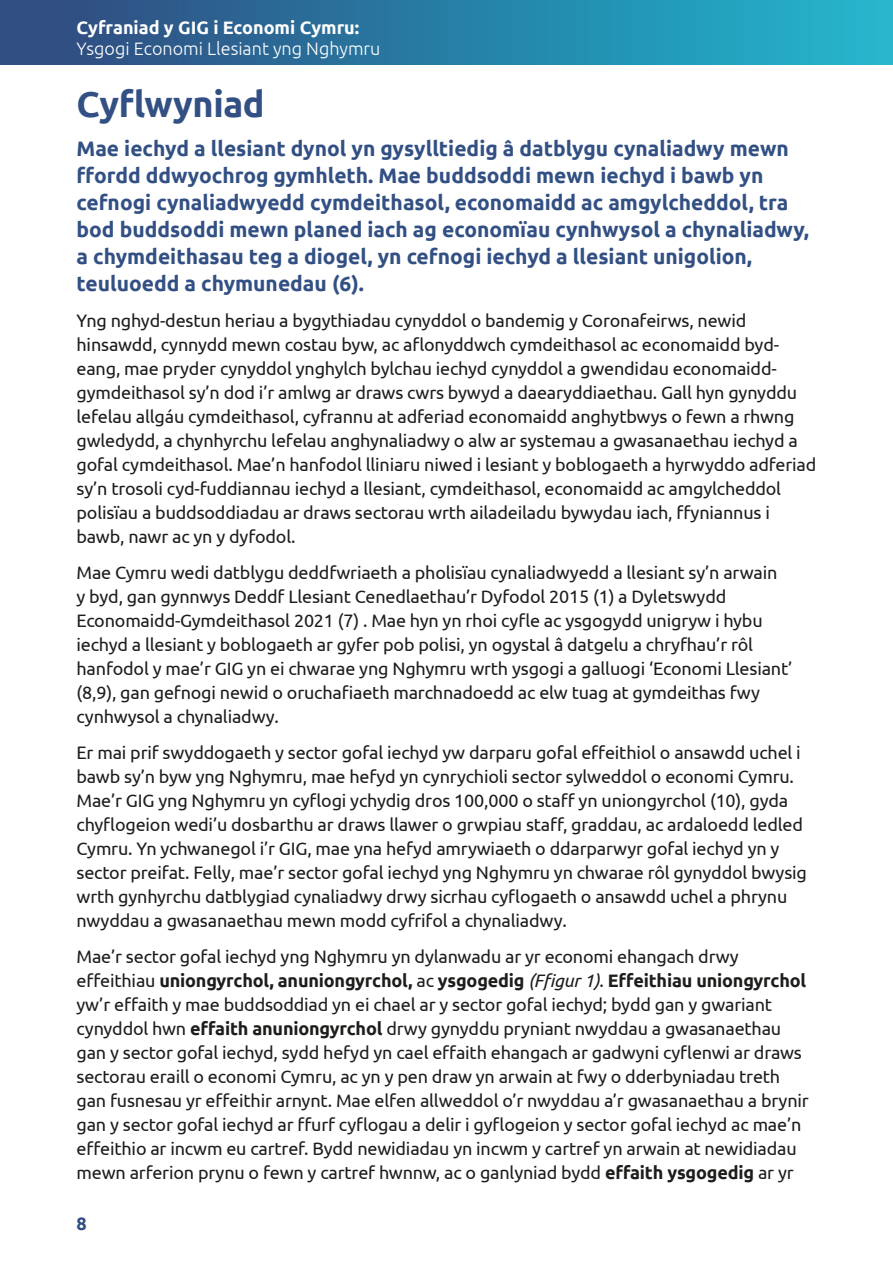
<style>
.page{position:relative;width:893px;height:1263px;background:#fff}
.page>*{position:absolute;margin:0;border:0;box-sizing:border-box;transform-origin:0 0}
.Heading_1{font:700 36px "Ubuntu";letter-spacing:-.01em;color:#325084}
.Intro_bold{font:700 21px/27px "Ubuntu";color:#325083}
.t1{font:18px/24px "Ubuntu";letter-spacing:-.01em;color:#1d1d1b}
.t2{font:300 18px "Ubuntu";color:#fff}
.t3{font:700 18px "Ubuntu";color:#fff}
.t4{font:700 18px "Ubuntu";color:#304e82}
.s1{font-weight:700}
.s2{font-style:italic}
</style>
<div class="page">
<div style="left:0;top:0;width:893px;height:65px;background:linear-gradient(to right,#2f467c,#21b7ce)"></div>
<p class="t3" style="left:77px;top:17px;width:284px">Cyfraniad y GIG i Economi Cymru:</p>
<p class="t2" style="left:77px;top:38px;width:305px">Ysgogi Economi Llesiant yng Nghymru</p>
<h1 class="Heading_1" style="left:77px;top:83px;width:190px">Cyflwyniad</h1>
<p class="Intro_bold" style="left:77px;top:135px;width:734px">Mae iechyd a llesiant dynol yn gysylltiedig â datblygu cynaliadwy mewn ffordd ddwyochrog gymhleth. Mae buddsoddi mewn iechyd i bawb yn cefnogi cynaliadwyedd cymdeithasol, economaidd ac amgylcheddol, tra bod buddsoddi mewn planed iach ag economïau cynhwysol a chynaliadwy, a chymdeithasau teg a diogel, yn cefnogi iechyd a llesiant unigolion, teuluoedd a chymunedau (6).</p>
<p class="t1" style="left:77px;top:308px;width:741px">Yng nghyd-destun heriau a bygythiadau cynyddol o bandemig y Coronafeirws, newid hinsawdd, cynnydd mewn costau byw, ac aflonyddwch cymdeithasol ac economaidd byd&shy;eang, mae pryder cynyddol ynghylch bylchau iechyd cynyddol a gwendidau economaidd&shy;gymdeithasol sy’n dod i’r amlwg ar draws cwrs bywyd a daearyddiaethau. Gall hyn gynyddu lefelau allgáu cymdeithasol, cyfrannu at adferiad economaidd anghytbwys o fewn a rhwng gwledydd, a chynhyrchu lefelau anghynaliadwy o alw ar systemau a gwasanaethau iechyd a gofal cymdeithasol. Mae’n hanfodol lliniaru niwed i lesiant y boblogaeth a hyrwyddo adferiad sy’n trosoli cyd-fuddiannau iechyd a llesiant, cymdeithasol, economaidd ac amgylcheddol polisïau a buddsoddiadau ar draws sectorau wrth ailadeiladu bywydau iach, ffyniannus i bawb, nawr ac yn y dyfodol.</p>
<p class="t1" style="left:77px;top:560px;width:717px">Mae Cymru wedi datblygu deddfwriaeth a pholisïau cynaliadwyedd a llesiant sy’n arwain<br>y byd, gan gynnwys Deddf Llesiant Cenedlaethau’r Dyfodol 2015 (1) a Dyletswydd Economaidd-Gymdeithasol 2021 (7) . Mae hyn yn rhoi cyfle ac ysgogydd unigryw i hybu iechyd a llesiant y boblogaeth ar gyfer pob polisi, yn ogystal â datgelu a chryfhau’r rôl hanfodol y mae’r GIG yn ei chwarae yng Nghymru wrth ysgogi a galluogi ‘Economi Llesiant’ (8,9), gan gefnogi newid o oruchafiaeth marchnadoedd ac elw tuag at gymdeithas fwy cynhwysol a chynaliadwy.</p>
<p class="t1" style="left:77px;top:740px;width:732px">Er mai prif swyddogaeth y sector gofal iechyd yw darparu gofal effeithiol o ansawdd uchel i bawb sy’n byw yng Nghymru, mae hefyd yn cynrychioli sector sylweddol o economi Cymru.<br>Mae’r GIG yng Nghymru yn cyflogi ychydig dros 100,000 o staff yn uniongyrchol (10), gyda chyflogeion wedi’u dosbarthu ar draws llawer o grwpiau staff, graddau, ac ardaloedd ledled Cymru. Yn ychwanegol i’r GIG, mae yna hefyd amrywiaeth o ddarparwyr gofal iechyd yn y sector preifat. Felly, mae’r sector gofal iechyd yng Nghymru yn chwarae rôl gynyddol bwysig wrth gynhyrchu datblygiad cynaliadwy drwy sicrhau cyflogaeth o ansawdd uchel a phrynu nwyddau a gwasanaethau mewn modd cyfrifol a chynaliadwy.</p>
<p class="t1" style="left:77px;top:944px;width:734px">Mae’r sector gofal iechyd yng Nghymru yn dylanwadu ar yr economi ehangach drwy effeithiau <span class="s1">uniongyrchol, anuniongyrchol,</span> ac <span class="s1">ysgogedig</span> <span class="s2">(Ffigur 1)</span>. <span class="s1">Effeithiau uniongyrchol </span>yw’r effaith y mae buddsoddiad yn ei chael ar y sector gofal iechyd; bydd gan y gwariant cynyddol hwn <span class="s1">effaith anuniongyrchol</span> drwy gynyddu pryniant nwyddau a gwasanaethau gan y sector gofal iechyd, sydd hefyd yn cael effaith ehangach ar gadwyni cyflenwi ar draws sectorau eraill o economi Cymru, ac yn y pen draw yn arwain at fwy o dderbyniadau treth gan fusnesau yr effeithir arnynt. Mae elfen allweddol o’r nwyddau a’r gwasanaethau a brynir gan y sector gofal iechyd ar ffurf cyflogau a delir i gyflogeion y sector gofal iechyd ac mae’n effeithio ar incwm eu cartref. Bydd newidiadau yn incwm y cartref yn arwain at newidiadau mewn arferion prynu o fewn y cartref hwnnw, ac o ganlyniad bydd <span class="s1">effaith ysgogedig</span> ar yr</p>
<p class="t4" style="left:77px;top:1212px;width:12px">8</p>
</div>
